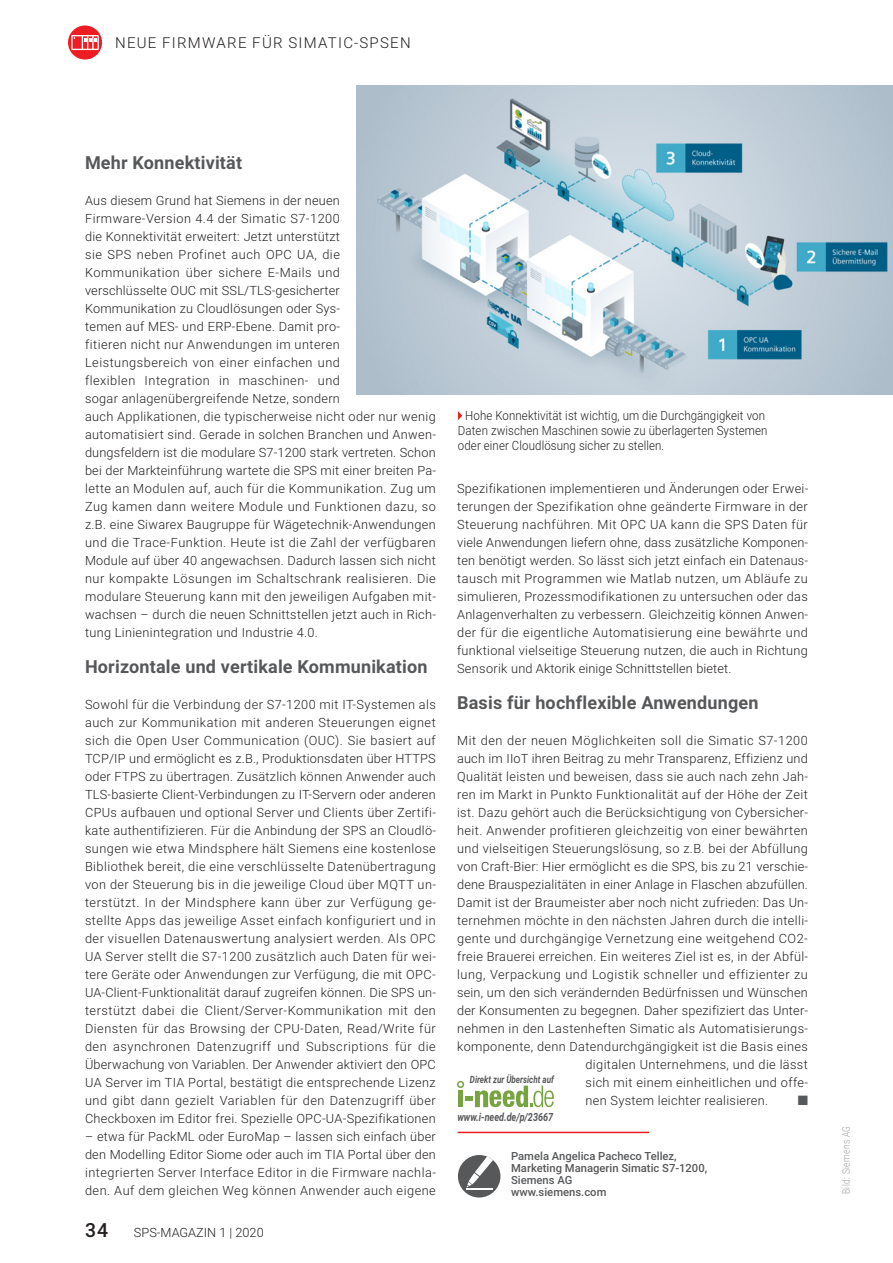
<style>
.page{position:relative;width:893px;height:1263px;background:#fff}
.page>*{position:absolute;margin:0;border:0;box-sizing:border-box;transform-origin:0 0}
.t1{font:500 19.5px "Roboto";color:#231f20}
.t2{font:700 18px "Roboto";letter-spacing:.01em;color:#57585a}
.t3{font:300 15px "Roboto";letter-spacing:.085em;color:#231f20}
.t4{font:13.5px "Zapf Dingbats";color:#57585a}
.t5{font:300 12.75px/18px "Roboto";letter-spacing:.025em;color:#231f20;text-align:justify}
.t6{font:300 12.75px/15px "Roboto";letter-spacing:.025em;color:#231f20;scale:.9 1}
.t7{font:300 12.75px "Roboto";color:#231f20}
.t8{font:500 11.25px/12px "Roboto";color:#57585a}
.t9{font:italic 700 11.25px "Roboto";color:#57585a;scale:.8 1}
.t10{font:300 10.5px "Roboto";letter-spacing:.05em;color:#9d9fa2;scale:.8 1}
.t11{font:italic 700 10.05px "Roboto";color:#57585a;scale:.8 1}
</style>
<div class="page">
<div style="left:68px;top:26px;width:34px;height:34px;background:#ee1d23;border-radius:50%"></div>
<svg style="left:71px;top:35px;width:28px;height:15px"></svg>
<hr style="left:458px;top:1132px;width:191px;height:1px;background:#ee1d23">
<div style="left:458px;top:1155px;width:42px;height:42px;background:#57585a;border-radius:50%"></div>
<svg style="left:466px;top:1156px;width:27px;height:33px"></svg>
<div style="left:465px;top:1096px;width:8px;height:5px;background:#78a341"></div>
<svg style="left:475px;top:1085px;width:79px;height:22px"></svg>
<svg style="left:457px;top:1081px;width:7px;height:7px"></svg>
<div style="left:458px;top:1090px;width:5px;height:17px;background:#78a341"></div>
<img style="left:356px;top:85px;width:537px;height:309px">
<svg style="left:458px;top:411px;width:4px;height:9px"></svg>
<p class="t3" style="left:115px;top:37px;width:297px">NEUE FIRMWARE FÜR SIMATIC-SPSEN</p>
<h2 class="t2" style="left:85px;top:155px;width:159px">Mehr Konnektivität</h2>
<p class="t5" style="left:85px;top:192px;width:353px;text-align:left">Aus diesem Grund hat Siemens in der neuen Firmware-Version 4.4 der Simatic S7-1200<br>die Konnektivität erweitert: Jetzt unterstützt<br>sie SPS neben Profinet auch OPC UA, die Kommunikation über sichere E-Mails und<br>verschlüsselte OUC mit SSL/TLS-gesicherter<br>Kommunikation zu Cloudlösungen oder Sys-<br>temen auf MES- und ERP-Ebene. Damit pro-<br>fitieren nicht nur Anwendungen im unteren Leistungsbereich von einer einfachen und<br>flexiblen Integration in maschinen- und<br>sogar anlagenübergreifende Netze, sondern<br>auch Applikationen, die typischerweise nicht oder nur wenig automatisiert sind. Gerade in solchen Branchen und Anwen&shy;dungsfeldern ist die modulare S7-1200 stark vertreten. Schon bei der Markteinführung wartete die SPS mit einer breiten Pa&shy;lette an Modulen auf, auch für die Kommunikation. Zug um Zug kamen dann weitere Module und Funktionen dazu, so z.B. eine Siwarex Baugruppe für Wägetechnik-Anwendungen und die Trace-Funktion. Heute ist die Zahl der verfügbaren Module auf über 40 angewachsen. Dadurch lassen sich nicht nur kompakte Lösungen im Schaltschrank realisieren. Die modulare Steuerung kann mit den jeweiligen Aufgaben mit&shy;wachsen – durch die neuen Schnittstellen jetzt auch in Rich&shy;tung Linienintegration und Industrie 4.0.</p>
<h2 class="t2" style="left:85px;top:659px;width:344px">Horizontale und vertikale Kommunikation</h2>
<p class="t5" style="left:85px;top:696px;width:353px">Sowohl für die Verbindung der S7-1200 mit IT-Systemen als auch zur Kommunikation mit anderen Steuerungen eignet sich die Open User Communication (OUC). Sie basiert auf TCP/IP und ermöglicht es z.B., Produktionsdaten über HTTPS oder FTPS zu übertragen. Zusätzlich können Anwender auch TLS-basierte Client-Verbindungen zu IT-Servern oder anderen CPUs aufbauen und optional Server und Clients über Zertifi&shy;kate authentifizieren. Für die Anbindung der SPS an Cloudlö&shy;sungen wie etwa Mindsphere hält Siemens eine kostenlose Bibliothek bereit, die eine verschlüsselte Datenübertragung von der Steuerung bis in die jeweilige Cloud über MQTT un&shy;terstützt. In der Mindsphere kann über zur Verfügung ge&shy;stellte Apps das jeweilige Asset einfach konfiguriert und in der visuellen Datenauswertung analysiert werden. Als OPC UA Server stellt die S7-1200 zusätzlich auch Daten für wei&shy;tere Geräte oder Anwendungen zur Verfügung, die mit OPC-UA-Client-Funktionalität darauf zugreifen können. Die SPS un&shy;terstützt dabei die Client/Server-Kommunikation mit den Diensten für das Browsing der CPU-Daten, Read/Write für den asynchronen Datenzugriff und Subscriptions für die Überwachung von Variablen. Der Anwender aktiviert den OPC UA Server im TIA Portal, bestätigt die entsprechende Lizenz und gibt dann gezielt Variablen für den Datenzugriff über Checkboxen im Editor frei. Spezielle OPC-UA-Spezifikationen</p>
<p class="t5" style="left:85px;top:1128px;width:353px">– etwa für PackML oder EuroMap – lassen sich einfach über den Modelling Editor Siome oder auch im TIA Portal über den integrierten Server Interface Editor in die Firmware nachla&shy;den. Auf dem gleichen Weg können Anwender auch eigene</p>
<h1 class="t1" style="left:85px;top:1222px;width:25px">34</h1>
<p class="t7" style="left:134px;top:1228px;width:131px">SPS-MAGAZIN 1 | 2020</p>
<p class="t6" style="left:458px;top:409px;width:345px;text-indent:7px">Hohe Konnektivität ist wichtig, um die Durchgängigkeit von<br>Daten zwischen Maschinen sowie zu überlagerten Systemen oder einer Cloudlösung sicher zu stellen.</p>
<p class="t5" style="left:457px;top:480px;width:353px">Spezifikationen implementieren und Änderungen oder Erwei&shy;terungen der Spezifikation ohne geänderte Firmware in der Steuerung nachführen. Mit OPC UA kann die SPS Daten für viele Anwendungen liefern ohne, dass zusätzliche Komponen&shy;ten benötigt werden. So lässt sich jetzt einfach ein Datenaus&shy;tausch mit Programmen wie Matlab nutzen, um Abläufe zu simulieren, Prozessmodifikationen zu untersuchen oder das Anlagenverhalten zu verbessern. Gleichzeitig können Anwen&shy;der für die eigentliche Automatisierung eine bewährte und funktional vielseitige Steuerung nutzen, die auch in Richtung Sensorik und Aktorik einige Schnittstellen bietet.</p>
<h2 class="t2" style="left:457px;top:695px;width:303px">Basis für hochflexible Anwendungen</h2>
<p class="t5" style="left:457px;top:732px;width:352px">Mit den der neuen Möglichkeiten soll die Simatic S7-1200</p>
<p class="t5" style="left:457px;top:750px;width:352px">auch im IIoT ihren Beitrag zu mehr Transparenz, Effizienz und</p>
<p class="t5" style="left:457px;top:768px;width:353px">Qualität leisten und beweisen, dass sie auch nach zehn Jah-</p>
<p class="t5" style="left:457px;top:786px;width:352px">ren im Markt in Punkto Funktionalität auf der Höhe der Zeit</p>
<p class="t5" style="left:457px;top:804px;width:353px">ist. Dazu gehört auch die Berücksichtigung von Cybersicher-</p>
<p class="t5" style="left:457px;top:822px;width:352px">heit. Anwender profitieren gleichzeitig von einer bewährten</p>
<p class="t5" style="left:457px;top:840px;width:352px">und vielseitigen Steuerungslösung, so z.B. bei der Abfüllung</p>
<p class="t5" style="left:457px;top:858px;width:353px">von Craft-Bier: Hier ermöglicht es die SPS, bis zu 21 verschie-</p>
<p class="t5" style="left:457px;top:876px;width:352px">dene Brauspezialitäten in einer Anlage in Flaschen abzufüllen.</p>
<p class="t5" style="left:457px;top:894px;width:353px">Damit ist der Braumeister aber noch nicht zufrieden: Das Un-</p>
<p class="t5" style="left:457px;top:912px;width:353px">ternehmen möchte in den nächsten Jahren durch die intelli-</p>
<p class="t5" style="left:457px;top:930px;width:352px">gente und durchgängige Vernetzung eine weitgehend CO2-</p>
<p class="t5" style="left:457px;top:948px;width:353px">freie Brauerei erreichen. Ein weiteres Ziel ist es, in der Abfül-</p>
<p class="t5" style="left:457px;top:966px;width:352px">lung, Verpackung und Logistik schneller und effizienter zu</p>
<p class="t5" style="left:457px;top:984px;width:352px">sein, um den sich verändernden Bedürfnissen und Wünschen</p>
<p class="t5" style="left:457px;top:1002px;width:353px">der Konsumenten zu begegnen. Daher spezifiziert das Unter-</p>
<p class="t5" style="left:457px;top:1020px;width:353px">nehmen in den Lastenheften Simatic als Automatisierungs-</p>
<p class="t5" style="left:457px;top:1038px;width:352px">komponente, denn Datendurchgängigkeit ist die Basis eines</p>
<p class="t5" style="left:585px;top:1056px;width:224px">digitalen Unternehmens, und die lässt</p>
<p class="t5" style="left:585px;top:1074px;width:224px">sich mit einem einheitlichen und offe-</p>
<p class="t5" style="left:585px;top:1092px;width:184px">nen System leichter realisieren.</p>
<p class="t4" style="left:798px;top:1093px;width:12px">■</p>
<p class="t11" style="left:470px;top:1074px;width:106px">Direkt zur Übersicht auf</p>
<p class="t9" style="left:457px;top:1110px;width:121px">www.i-need.de/p/23667</p>
<p class="t8" style="left:511px;top:1150px;width:198px">Pamela Angelica Pacheco Tellez,<br>Marketing Managerin Simatic S7-1200,<br>Siemens AG<br>www.siemens.com</p>
<p class="t10" style="left:842px;top:1194px;width:87px;rotate:-90deg">Bild: Siemens AG</p>
</div>
